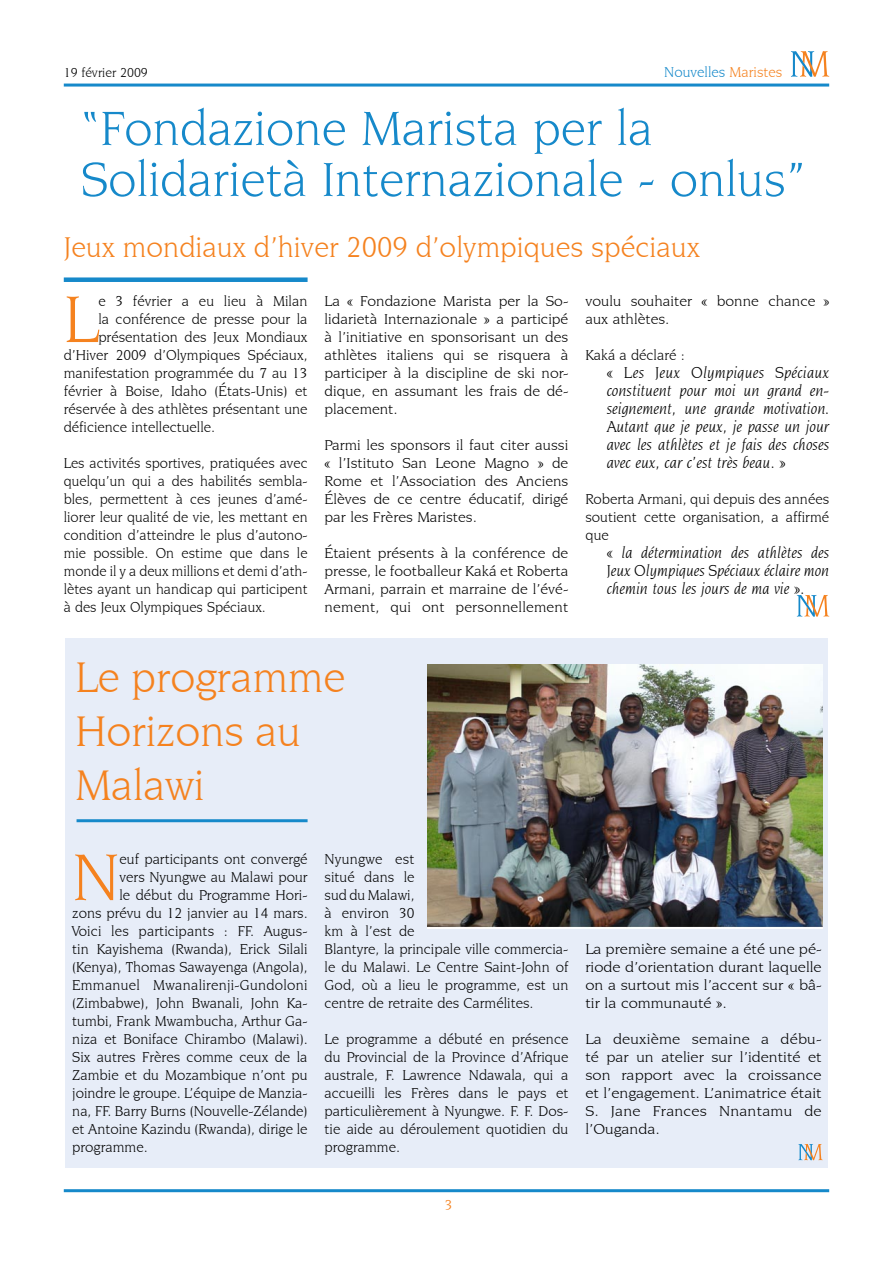
<style>
.page{position:relative;width:893px;height:1263px;background:#fff}
.page>*{position:absolute;margin:0;border:0;box-sizing:border-box;transform-origin:0 0}
.t1{font:70.05px "Novarese IT Cby BT";color:#f5821f}
.t2{font:51px/51px "Novarese IT Cby BT";color:#1689ca}
.t3{font:45px/54px "Novarese IT Cby BT";color:#f5821f}
.t4{font:30px "Novarese IT Cby BT";color:#f5821f}
.t5{font:italic 16.5px/18px "Novarese IT Cby BT";color:#000;text-align:justify}
.t6{font:15px/18px "Novarese IT Cby BT";color:#000;text-align:justify}
.t7{font:15px/18px "Novarese IT Cby BT";color:#000;text-align:justify;scale:1.05 1}
.t8{font:15px/18px "Novarese IT Cby BT";color:#000;text-align:justify;scale:1.1 1}
.t9{font:15px "Novarese IT Cby BT";color:#1689ca}
.t10{font:13.5px "Novarese IT Cby BT";color:#000}
.s1{color:#f5821f}
</style>
<div class="page">
<hr style="left:64px;top:1189px;width:765px;height:3px;background:#1689ca">
<div style="left:64px;top:277px;width:244px;height:5px;background:#1689ca"></div>
<hr style="left:64px;top:84px;width:765px;height:3px;background:#1689ca">
<svg style="left:791px;top:51px;width:38px;height:26px"></svg>
<svg style="left:797px;top:595px;width:32px;height:22px"></svg>
<div style="left:65px;top:638px;width:763px;height:530px;background:#e7edf8"></div>
<img style="left:427px;top:664px;width:395px;height:265px">
<svg style="left:798px;top:1144px;width:25px;height:16px"></svg>
<hr style="left:77px;top:819px;width:231px;height:3px;background:#1689ca">
<p class="t10" style="left:64px;top:64px;width:86px">19 février 2009</p>
<p class="t9" style="left:664px;top:63px;width:120px">Nouvelles <span class="s1">Maristes</span></p>
<h2 class="t2" style="left:81px;top:102px;width:726px">“Fondazione Marista per la<br>Solidarietà Internazionale - onlus”</h2>
<h3 class="t4" style="left:64px;top:229px;width:638px">Jeux mondiaux d’hiver 2009 d’olympiques spéciaux</h3>
<h1 class="t1" style="left:64px;top:278px;width:36px">L</h1>
<p class="t6" style="left:98px;top:292px;width:211px">e 3 février a eu lieu à Milan</p>
<p class="t7" style="left:325px;top:292px;width:234px">La « Fondazione Marista per la So&shy;lidarietà Internazionale » a participé à l’initiative en sponsorisant un des athlètes italiens qui se risquera à participer à la discipline de ski nor&shy;dique, en assumant les frais de dé&shy;placement.</p>
<p class="t7" style="left:325px;top:436px;width:234px">Parmi les sponsors il faut citer aussi « l’Istituto San Leone Magno » de Rome et l’Association des Anciens Élèves de ce centre éducatif, dirigé par les Frères Maristes.</p>
<p class="t7" style="left:325px;top:544px;width:234px">Étaient présents à la conférence de presse, le footballeur Kaká et Roberta Armani, parrain et marraine de l’évé&shy;nement, qui ont personnellement</p>
<p class="t7" style="left:585px;top:292px;width:234px">voulu souhaiter « bonne chance » aux athlètes.</p>
<p class="t6" style="left:585px;top:346px;width:101px">Kaká a déclaré :</p>
<p class="t5" style="left:607px;top:363px;width:224px">« Les Jeux Olympiques Spéciaux constituent pour moi un grand en&shy;seignement, une grande motivation.<br>Autant que je peux, je passe un jour avec les athlètes et je fais des choses avec eux, car c’est très beau. »</p>
<p class="t6" style="left:585px;top:490px;width:245px">Roberta Armani, qui depuis des années soutient cette organisation, a affirmé que</p>
<p class="t5" style="left:607px;top:543px;width:224px">« la détermination des athlètes des Jeux Olympiques Spéciaux éclaire mon chemin tous les jours de ma vie ».</p>
<p class="t6" style="left:98px;top:310px;width:211px">la conférence de presse pour la</p>
<p class="t6" style="left:98px;top:328px;width:211px">présentation des Jeux Mondiaux</p>
<p class="t6" style="left:64px;top:346px;width:245px">d’Hiver 2009 d’Olympiques Spéciaux,</p>
<p class="t6" style="left:64px;top:364px;width:245px">manifestation programmée du 7 au 13</p>
<p class="t6" style="left:64px;top:382px;width:245px">février à Boise, Idaho (États-Unis) et</p>
<p class="t6" style="left:64px;top:400px;width:245px">réservée à des athlètes présentant une</p>
<p class="t6" style="left:64px;top:418px;width:153px">déficience intellectuelle.</p>
<p class="t6" style="left:64px;top:454px;width:245px">Les activités sportives, pratiquées avec quelqu’un qui a des habilités sembla&shy;bles, permettent à ces jeunes d’amé&shy;liorer leur qualité de vie, les mettant en condition d’atteindre le plus d’autono&shy;mie possible. On estime que dans le monde il y a deux millions et demi d’ath&shy;lètes ayant un handicap qui participent à des Jeux Olympiques Spéciaux.</p>
<h3 class="t3" style="left:75px;top:650px;width:272px">Le programme<br>Horizons au<br>Malawi</h3>
<h1 class="t1" style="left:72px;top:836px;width:49px">N</h1>
<p class="t6" style="left:120px;top:850px;width:190px">euf participants ont convergé</p>
<p class="t6" style="left:120px;top:868px;width:190px">vers Nyungwe au Malawi pour</p>
<p class="t6" style="left:120px;top:886px;width:190px">le début du Programme Hori-</p>
<p class="t6" style="left:72px;top:904px;width:237px">zons prévu du 12 janvier au 14 mars.</p>
<p class="t6" style="left:72px;top:922px;width:237px">Voici les participants : FF. Augus-</p>
<p class="t6" style="left:72px;top:940px;width:237px">tin Kayishema (Rwanda), Erick Silali</p>
<p class="t6" style="left:72px;top:958px;width:237px">(Kenya), Thomas Sawayenga (Angola),</p>
<p class="t6" style="left:72px;top:976px;width:237px">Emmanuel Mwanalirenji-Gundoloni</p>
<p class="t6" style="left:72px;top:994px;width:237px">(Zimbabwe), John Bwanali, John Ka-</p>
<p class="t6" style="left:72px;top:1012px;width:237px">tumbi, Frank Mwambucha, Arthur Ga-</p>
<p class="t6" style="left:72px;top:1030px;width:237px">niza et Boniface Chirambo (Malawi).</p>
<p class="t6" style="left:72px;top:1048px;width:237px">Six autres Frères comme ceux de la</p>
<p class="t6" style="left:72px;top:1066px;width:237px">Zambie et du Mozambique n’ont pu</p>
<p class="t6" style="left:72px;top:1084px;width:237px">joindre le groupe. L’équipe de Manzia-</p>
<p class="t6" style="left:72px;top:1102px;width:237px">na, FF. Barry Burns (Nouvelle-Zélande)</p>
<p class="t6" style="left:72px;top:1120px;width:237px">et Antoine Kazindu (Rwanda), dirige le</p>
<p class="t6" style="left:72px;top:1138px;width:77px">programme.</p>
<p class="t6" style="left:325px;top:850px;width:245px;text-align:left">Nyungwe est<br>situé dans le<br>sud du Malawi,<br>à environ 30<br>km à l’est de<br>Blantyre, la principale ville commercia&shy;le du Malawi. Le Centre Saint-John of<br>God, où a lieu le programme, est un centre de retraite des Carmélites.</p>
<p class="t6" style="left:325px;top:1030px;width:245px">Le programme a débuté en présence du Provincial de la Province d’Afrique australe, F. Lawrence Ndawala, qui a accueilli les Frères dans le pays et particulièrement à Nyungwe. F. F. Dos&shy;tie aide au déroulement quotidien du programme.</p>
<p class="t8" style="left:585px;top:940px;width:216px">La première semaine a été une pé&shy;riode d’orientation durant laquelle on a surtout mis l’accent sur « bâ&shy;tir la communauté ».</p>
<p class="t8" style="left:585px;top:1030px;width:216px">La deuxième semaine a débu&shy;té par un atelier sur l’identité et son rapport avec la croissance et l’engagement. L’animatrice était S. Jane Frances Nnantamu de l’Ouganda.</p>
</div>
